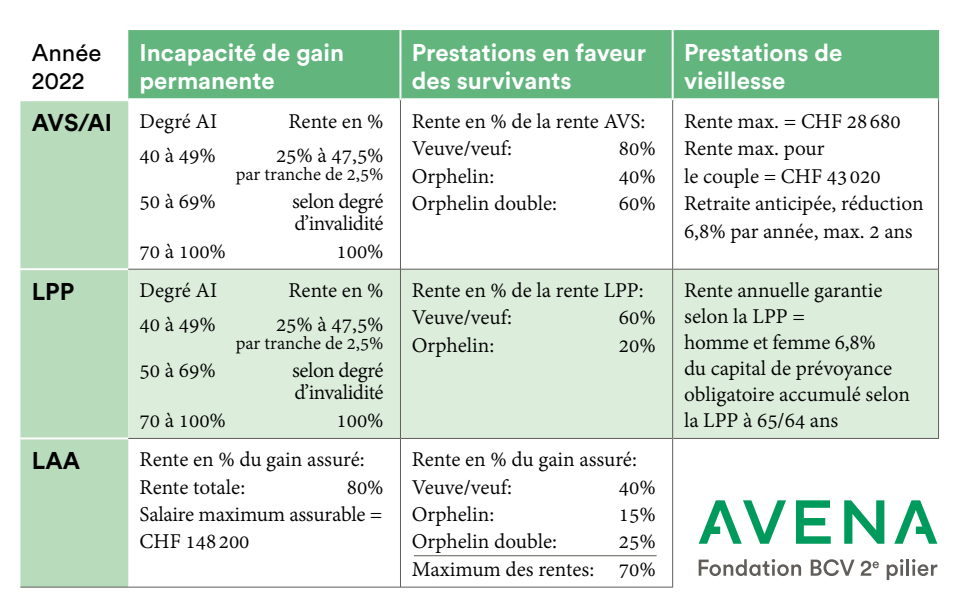
<style>
.page{position:relative;width:964px;height:613px;background:#fff}
.page>*{position:absolute;margin:0;border:0;box-sizing:border-box;transform-origin:0 0}
.t1{font:700 24px/28px "Circular Std";color:#fff}
.t2{font:24px/28px "Circular Std";color:#000}
.t3{font:700 24px "Circular Std";color:#000}
.t4{font:22.8px/27.2px "Adobe Devanagari";color:#000}
.t5{font:22.8px/22px "Adobe Devanagari";letter-spacing:-.02em;color:#000}
.t6{font:20px "Adobe Devanagari";color:#000}
.s1{font-family:"Circular Std";font-weight:700;font-size:24px}
</style>
<div class="page">
<div style="left:128px;top:30px;width:810px;height:68px;background:#61b57d"></div>
<svg style="left:20px;top:101px;width:108px;height:485px;fill:#b8dbbb"></svg>
<div style="left:128px;top:270px;width:810px;height:167px;background:#dceddc"></div>
<hr style="left:399px;top:30px;width:2px;height:70px;background:#fff">
<hr style="left:672px;top:30px;width:2px;height:70px;background:#fff">
<hr style="left:20px;top:268px;width:108px;height:2px;background:#fff">
<hr style="left:20px;top:437px;width:108px;height:2px;background:#fff">
<hr style="left:938px;top:30px;width:1px;height:70px;background:#61b57d">
<svg style="left:128px;top:98px;width:271px;height:2px"></svg>
<svg style="left:401px;top:98px;width:271px;height:3px"></svg>
<svg style="left:674px;top:98px;width:264px;height:1px"></svg>
<hr style="left:20px;top:586px;width:108px;height:1px;background:#605d5a">
<hr style="left:400px;top:100px;width:1px;height:169px;background:#605d5a">
<hr style="left:672px;top:100px;width:1px;height:169px;background:#605d5a">
<hr style="left:938px;top:100px;width:1px;height:169px;background:#605d5a">
<hr style="left:128px;top:268px;width:272px;height:2px;background:#605d5a">
<hr style="left:401px;top:268px;width:271px;height:2px;background:#605d5a">
<hr style="left:400px;top:269px;width:1px;height:169px;background:#605d5a">
<hr style="left:673px;top:268px;width:265px;height:2px;background:#605d5a">
<hr style="left:672px;top:269px;width:1px;height:169px;background:#605d5a">
<hr style="left:938px;top:269px;width:1px;height:169px;background:#605d5a">
<hr style="left:128px;top:437px;width:272px;height:2px;background:#605d5a">
<hr style="left:401px;top:437px;width:271px;height:2px;background:#605d5a">
<hr style="left:400px;top:438px;width:1px;height:149px;background:#605d5a">
<hr style="left:673px;top:437px;width:265px;height:2px;background:#605d5a">
<hr style="left:672px;top:438px;width:1px;height:149px;background:#605d5a">
<hr style="left:128px;top:586px;width:272px;height:1px;background:#605d5a">
<hr style="left:401px;top:586px;width:271px;height:1px;background:#605d5a">
<hr style="left:414px;top:554px;width:243px;height:2px;background:#605d5a">
<svg style="left:699px;top:559px;width:10px;height:16px"></svg>
<svg style="left:709px;top:564px;width:12px;height:11px"></svg>
<svg style="left:723px;top:559px;width:52px;height:16px"></svg>
<svg style="left:777px;top:564px;width:12px;height:11px"></svg>
<svg style="left:791px;top:564px;width:10px;height:11px"></svg>
<svg style="left:811px;top:559px;width:43px;height:16px"></svg>
<svg style="left:860px;top:560px;width:19px;height:15px"></svg>
<svg style="left:886px;top:559px;width:17px;height:20px"></svg>
<hr style="left:906px;top:559px;width:3px;height:16px;background:#605d5a">
<svg style="left:912px;top:559px;width:25px;height:16px"></svg>
<svg style="left:796px;top:500px;width:35px;height:43px"></svg>
<svg style="left:844px;top:500px;width:40px;height:43px"></svg>
<svg style="left:699px;top:500px;width:87px;height:43px"></svg>
<svg style="left:894px;top:500px;width:43px;height:43px"></svg>
<p class="t2" style="left:32px;top:38px;width:71px">Année<br>2022</p>
<p class="t1" style="left:140px;top:38px;width:206px">Incapacité de gain permanente</p>
<p class="t1" style="left:412px;top:38px;width:236px">Prestations en faveur des survivants</p>
<p class="t1" style="left:684px;top:38px;width:160px">Prestations de vieillesse</p>
<p class="t4" style="left:32px;top:109px;width:187px"><span class="s1">AVS/AI</span> Degré AI</p>
<p class="t4" style="left:289px;top:109px;width:97px">Rente en %</p>
<p class="t4" style="left:140px;top:143px;width:78px">40 à 49%</p>
<p class="t4" style="left:276px;top:143px;width:109px">25% à 47,5%</p>
<p class="t6" style="left:236px;top:162px;width:149px">par tranche de 2,5%</p>
<p class="t4" style="left:140px;top:189px;width:78px">50 à 69%</p>
<p class="t5" style="left:292px;top:192px;width:93px">selon degré d’invalidité</p>
<p class="t4" style="left:140px;top:239px;width:88px">70 à 100%</p>
<p class="t4" style="left:336px;top:239px;width:49px">100%</p>
<p class="t4" style="left:412px;top:109px;width:235px">Rente en % de la rente AVS:<br>Veuve/veuf:</p>
<p class="t4" style="left:684px;top:109px;width:241px">Rente max. = CHF 28 680<br>Rente max. pour<br>le couple = CHF 43 020<br>Retraite anticipée, réduction<br>6,8% par année, max. 2 ans</p>
<p class="t4" style="left:619px;top:137px;width:38px">80%</p>
<p class="t4" style="left:412px;top:164px;width:84px">Orphelin:</p>
<p class="t4" style="left:619px;top:164px;width:38px">40%</p>
<p class="t4" style="left:412px;top:191px;width:147px">Orphelin double:</p>
<p class="t4" style="left:619px;top:191px;width:38px">60%</p>
<p class="t3" style="left:32px;top:276px;width:44px">LPP</p>
<p class="t4" style="left:140px;top:278px;width:79px">Degré AI</p>
<p class="t4" style="left:289px;top:278px;width:97px">Rente en %</p>
<p class="t4" style="left:140px;top:312px;width:78px">40 à 49%</p>
<p class="t4" style="left:276px;top:312px;width:109px">25% à 47,5%</p>
<p class="t6" style="left:236px;top:331px;width:149px">par tranche de 2,5%</p>
<p class="t4" style="left:140px;top:358px;width:78px">50 à 69%</p>
<p class="t5" style="left:292px;top:360px;width:93px">selon degré d’invalidité</p>
<p class="t4" style="left:140px;top:408px;width:88px">70 à 100%</p>
<p class="t4" style="left:336px;top:408px;width:49px">100%</p>
<p class="t3" style="left:32px;top:445px;width:50px">LAA</p>
<p class="t4" style="left:140px;top:447px;width:227px">Rente en % du gain assuré:<br>Rente totale:</p>
<p class="t4" style="left:140px;top:475px;width:246px;text-align:justify;text-indent:207px">80% Salaire maximum assurable = CHF 148 200</p>
<p class="t4" style="left:412px;top:278px;width:233px">Rente en % de la rente LPP:<br>Veuve/veuf:</p>
<p class="t4" style="left:619px;top:305px;width:38px">60%</p>
<p class="t4" style="left:412px;top:333px;width:84px">Orphelin:</p>
<p class="t4" style="left:619px;top:333px;width:38px">20%</p>
<p class="t4" style="left:412px;top:447px;width:227px">Rente en % du gain assuré:<br>Veuve/veuf:</p>
<p class="t4" style="left:619px;top:475px;width:38px">40%</p>
<p class="t4" style="left:412px;top:502px;width:84px">Orphelin:</p>
<p class="t4" style="left:619px;top:502px;width:38px">15%</p>
<p class="t4" style="left:412px;top:529px;width:147px">Orphelin double:</p>
<p class="t4" style="left:412px;top:529px;width:246px;text-align:right">25%<br>Maximum des rentes: 70%</p>
<p class="t4" style="left:684px;top:279px;width:227px;line-height:26px">Rente annuelle garantie selon la LPP =<br>homme et femme 6,8%<br>du capital de prévoyance obligatoire accumulé selon la LPP à 65/64 ans</p>
</div>
